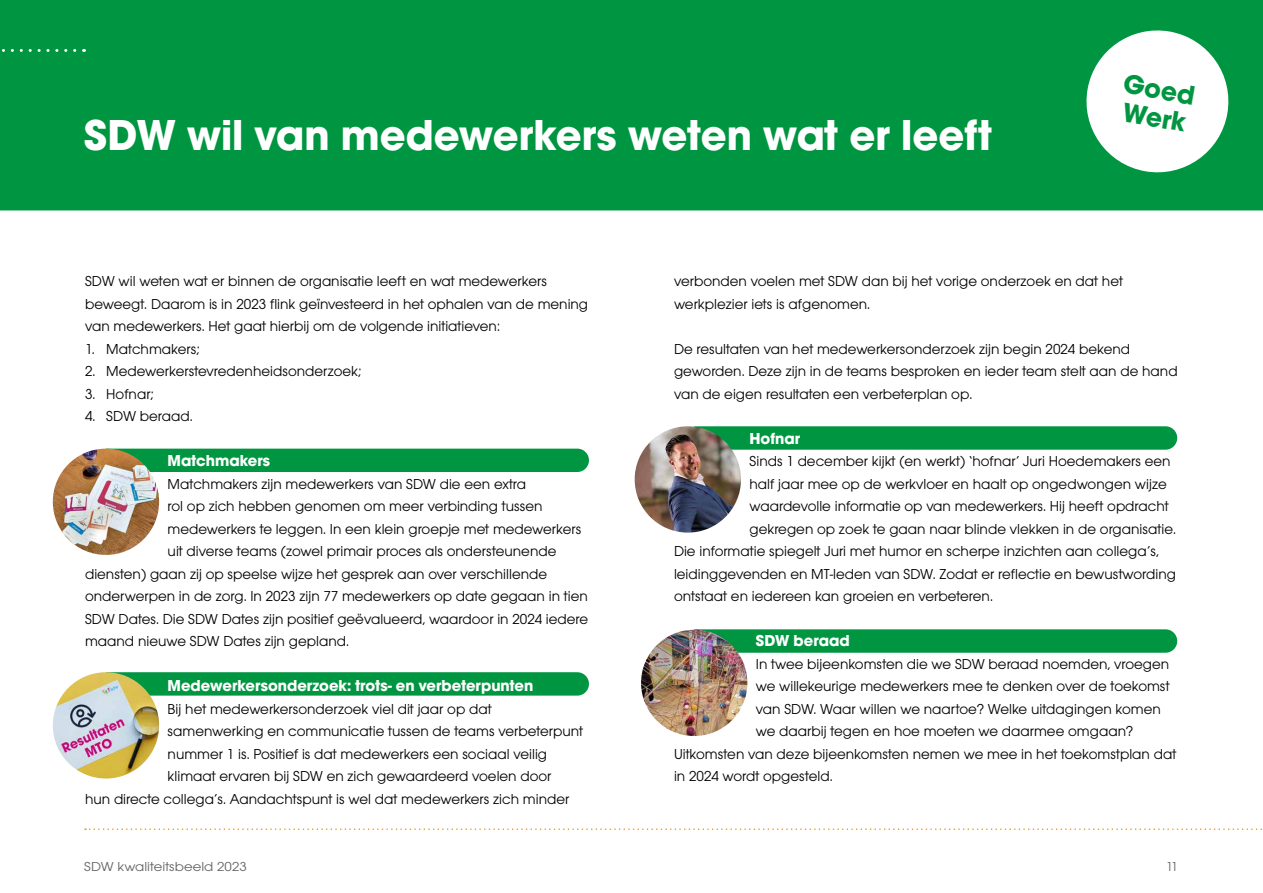
<style>
.page{position:relative;width:1263px;height:893px;background:#fff}
.page>*{position:absolute;margin:0;border:0;box-sizing:border-box;transform-origin:0 0}
.t1{font:700 45px "Avant Garde Gothic Itc T";color:#fff}
.t2{font:700 28.05px/28px "Avant Garde Gothic Itc T";color:#009641}
.t3{font:700 16.5px "Avant Garde Gothic Itc T";color:#fff}
.t4{font:15px/22.5px "Avant Garde Gothic Itc T";color:#000}
.t5{font:13.5px "Avant Garde Gothic Itc T";color:#646363;scale:1.1 1}
.t6{font:13.5px "Avant Garde Gothic Itc T";color:#646363}
</style>
<div class="page">
<svg style="left:85px;top:828px;width:1177px;height:2px"></svg>
<svg style="left:695px;top:426px;width:482px;height:24px;background:#079946"></svg>
<svg style="left:694px;top:629px;width:483px;height:24px;background:#089946"></svg>
<svg style="left:113px;top:672px;width:476px;height:24px;background:#079946"></svg>
<div style="left:113px;top:449px;width:476px;height:23px;background:#009641"></div>
<div style="left:0;top:0;width:1263px;height:210px;background:#009641"></div>
<svg style="left:1080px;top:24px;width:155px;height:153px"></svg>
<img style="left:641px;top:630px;width:106px;height:106px;border-radius:53px">
<img style="left:635px;top:426px;width:106px;height:107px;border-radius:53px">
<img style="left:53px;top:449px;width:106px;height:106px;border-radius:53px">
<img style="left:53px;top:672px;width:106px;height:106px;border-radius:53px">
<svg style="left:0;top:49px;width:75px;height:3px"></svg>
<h1 class="t1" style="left:84px;top:108px;width:909px">SDW wil van medewerkers weten wat er leeft</h1>
<h2 class="t2" style="left:1126px;top:69px;width:74px;rotate:10deg">Goed<br>Werk</h2>
<p class="t4" style="left:85px;top:270px;width:505px">SDW wil weten wat er binnen de organisatie leeft en wat medewerkers beweegt. Daarom is in 2023 flink geïnvesteerd in het ophalen van de mening van medewerkers. Het gaat hierbij om de volgende initiatieven:</p>
<p class="t4" style="left:85px;top:337px;width:116px">1. Matchmakers;</p>
<p class="t4" style="left:85px;top:360px;width:277px">2. Medewerkerstevredenheidsonderzoek;</p>
<p class="t4" style="left:85px;top:382px;width:70px">3. Hofnar;</p>
<p class="t4" style="left:85px;top:405px;width:107px">4. SDW beraad.</p>
<p class="t3" style="left:168px;top:451px;width:104px">Matchmakers</p>
<p class="t4" style="left:168px;top:472px;width:360px">Matchmakers zijn medewerkers van SDW die een extra</p>
<p class="t4" style="left:168px;top:495px;width:376px">rol op zich hebben genomen om meer verbinding tussen</p>
<p class="t4" style="left:168px;top:517px;width:415px">medewerkers te leggen. In een klein groepje met medewerkers</p>
<p class="t4" style="left:168px;top:540px;width:390px">uit diverse teams (zowel primair proces als ondersteunende</p>
<p class="t4" style="left:85px;top:562px;width:464px">diensten) gaan zij op speelse wijze het gesprek aan over verschillende</p>
<p class="t4" style="left:85px;top:585px;width:504px">onderwerpen in de zorg. In 2023 zijn 77 medewerkers op date gegaan in tien</p>
<p class="t4" style="left:85px;top:607px;width:505px">SDW Dates. Die SDW Dates zijn positief geëvalueerd, waardoor in 2024 iedere</p>
<p class="t4" style="left:85px;top:630px;width:263px">maand nieuwe SDW Dates zijn gepland.</p>
<p class="t3" style="left:168px;top:676px;width:367px">Medewerkersonderzoek: trots- en verbeterpunten</p>
<p class="t4" style="left:168px;top:697px;width:325px">Bij het medewerkersonderzoek viel dit jaar op dat</p>
<p class="t4" style="left:168px;top:720px;width:417px">samenwerking en communicatie tussen de teams verbeterpunt</p>
<p class="t4" style="left:168px;top:742px;width:381px">nummer 1 is. Positief is dat medewerkers een sociaal veilig</p>
<p class="t4" style="left:168px;top:765px;width:385px">klimaat ervaren bij SDW en zich gewaardeerd voelen door</p>
<p class="t4" style="left:85px;top:787px;width:486px">hun directe collega’s. Aandachtspunt is wel dat medewerkers zich minder</p>
<p class="t4" style="left:674px;top:270px;width:450px">verbonden voelen met SDW dan bij het vorige onderzoek en dat het werkplezier iets is afgenomen.</p>
<p class="t4" style="left:674px;top:337px;width:505px">De resultaten van het medewerkersonderzoek zijn begin 2024 bekend geworden. Deze zijn in de teams besproken en ieder team stelt aan de hand van de eigen resultaten een verbeterplan op.</p>
<p class="t3" style="left:749px;top:428px;width:52px">Hofnar</p>
<p class="t4" style="left:749px;top:450px;width:423px">Sinds 1 december kijkt (en werkt) ‘hofnar’ Juri Hoedemakers een</p>
<p class="t4" style="left:749px;top:472px;width:419px">half jaar mee op de werkvloer en haalt op ongedwongen wijze</p>
<p class="t4" style="left:749px;top:495px;width:421px">waardevolle informatie op van medewerkers. Hij heeft opdracht</p>
<p class="t4" style="left:749px;top:517px;width:426px">gekregen op zoek te gaan naar blinde vlekken in de organisatie.</p>
<p class="t4" style="left:674px;top:540px;width:486px">Die informatie spiegelt Juri met humor en scherpe inzichten aan collega’s,</p>
<p class="t4" style="left:674px;top:562px;width:503px">leidinggevenden en MT-leden van SDW. Zodat er reflectie en bewustwording</p>
<p class="t4" style="left:674px;top:585px;width:318px">ontstaat en iedereen kan groeien en verbeteren.</p>
<p class="t3" style="left:756px;top:631px;width:95px">SDW beraad</p>
<p class="t4" style="left:756px;top:652px;width:415px">In twee bijeenkomsten die we SDW beraad noemden, vroegen</p>
<p class="t4" style="left:756px;top:675px;width:415px">we willekeurige medewerkers mee te denken over de toekomst</p>
<p class="t4" style="left:756px;top:697px;width:406px">van SDW. Waar willen we naartoe? Welke uitdagingen komen</p>
<p class="t4" style="left:756px;top:720px;width:379px">we daarbij tegen en hoe moeten we daarmee omgaan?</p>
<p class="t4" style="left:674px;top:742px;width:504px">Uitkomsten van deze bijeenkomsten nemen we mee in het toekomstplan dat</p>
<p class="t4" style="left:674px;top:765px;width:158px">in 2024 wordt opgesteld.</p>
<p class="t5" style="left:84px;top:859px;width:149px">SDW kwaliteitsbeeld 2023</p>
<p class="t6" style="left:1166px;top:859px;width:13px">11</p>
</div>
